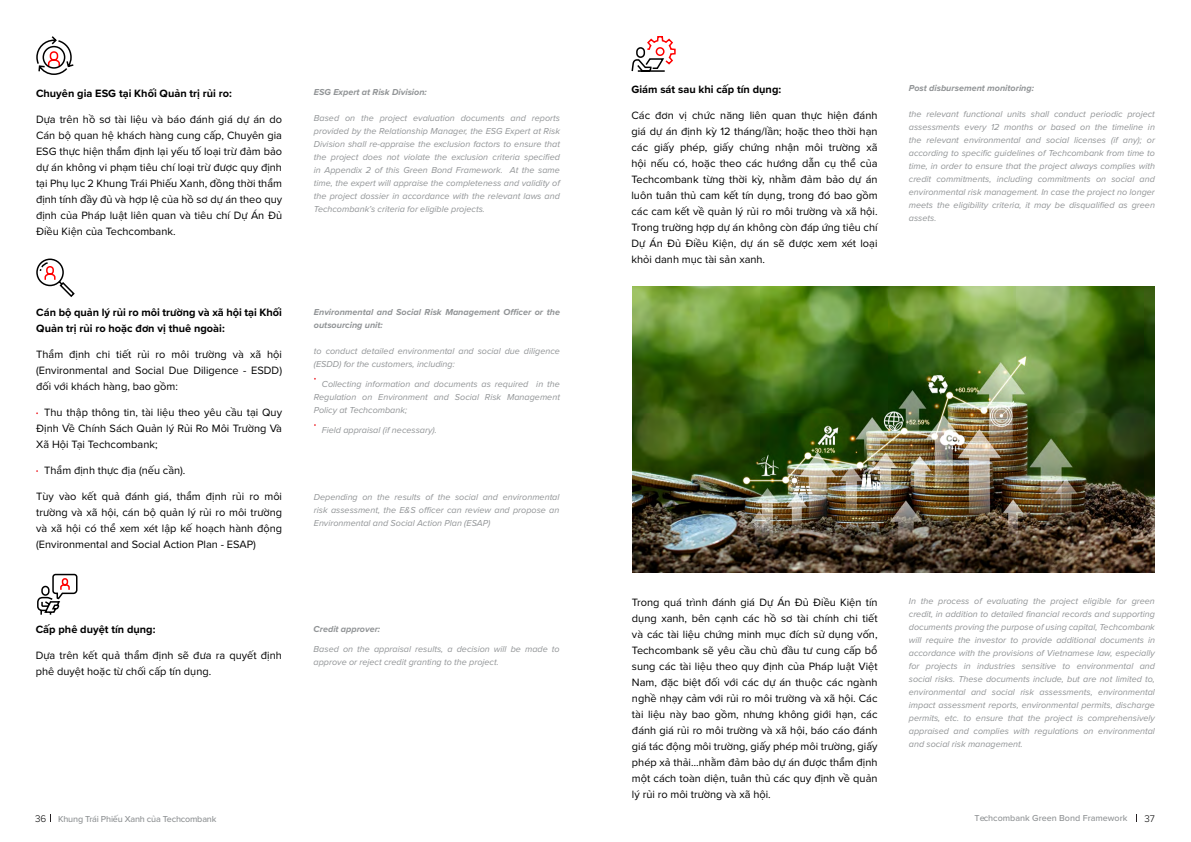
<style>
.page{position:relative;width:1191px;height:842px;background:#fff}
.page>*{position:absolute;margin:0;border:0;box-sizing:border-box;transform-origin:0 0}
.t1{font:11px/16px "Proxima Nova";color:#000;text-align:justify}
.t2{font:700 11px/16px "Proxima Nova";color:#000}
.t3{font:300 10px "Proxima Nova";color:#000}
.t4{font:italic 9px/13px "Proxima Nova";color:#919496;text-align:justify}
.t5{font:italic 700 9px/13px "Proxima Nova";color:#919496}
.t6{font:500 9px "Proxima Nova";letter-spacing:-.02em;color:#909395}
.t7{font:500 9px "Proxima Nova";color:#919496}
.s1{font-weight:300;font-size:10px;color:#000}
</style>
<div class="page">
<svg style="left:36px;top:36px;width:38px;height:39px"></svg>
<div style="left:43px;top:46px;width:22px;height:23px;border:2px solid #000;border-radius:50%"></div>
<svg style="left:36px;top:258px;width:39px;height:39px"></svg>
<svg style="left:37px;top:573px;width:41px;height:42px"></svg>
<svg style="left:631px;top:36px;width:45px;height:36px"></svg>
<img style="left:632px;top:286px;width:523px;height:287px">
<p class="t2" style="left:36px;top:85px;width:197px">Chuyên gia ESG tại Khối Quản trị rủi ro:</p>
<p class="t1" style="left:36px;top:111px;width:248px">Dựa trên hồ sơ tài liệu và báo đánh giá dự án do Cán bộ quan hệ khách hàng cung cấp, Chuyên gia ESG thực hiện thẩm định lại yếu tố loại trừ đảm bảo dự án không vi phạm tiêu chí loại trừ được quy định tại Phụ lục 2 Khung Trái Phiếu Xanh, đồng thời thẩm định tính đầy đủ và hợp lệ của hồ sơ dự án theo quy định của Pháp luật liên quan và tiêu chí Dự Án Đủ Điều Kiện của Techcombank.</p>
<p class="t2" style="left:36px;top:304px;width:247px">Cán bộ quản lý rủi ro môi trường và xã hội tại Khối<br>Quản trị rủi ro hoặc đơn vị thuê ngoài:</p>
<p class="t1" style="left:36px;top:346px;width:247px">Thẩm định chi tiết rủi ro môi trường và xã hội (Environmental and Social Due Diligence - ESDD) đối với khách hàng, bao gồm:</p>
<p class="t1" style="left:36px;top:404px;width:247px;text-indent:8px">Thu thập thông tin, tài liệu theo yêu cầu tại Quy Định Về Chính Sách Quản lý Rủi Ro Môi Trường Và Xã Hội Tại Techcombank;</p>
<p class="t1" style="left:44px;top:462px;width:143px">Thẩm định thực địa (nếu cần).</p>
<p class="t1" style="left:36px;top:488px;width:247px">Tùy vào kết quả đánh giá, thẩm định rủi ro môi trường và xã hội, cán bộ quản lý rủi ro môi trường và xã hội có thể xem xét lập kế hoạch hành động (Environmental and Social Action Plan - ESAP)</p>
<p class="t2" style="left:36px;top:621px;width:121px">Cấp phê duyệt tín dụng:</p>
<p class="t1" style="left:36px;top:647px;width:247px">Dựa trên kết quả thẩm định sẽ đưa ra quyết định phê duyệt hoặc từ chối cấp tín dụng.</p>
<p class="t5" style="left:314px;top:86px;width:115px">ESG Expert at Risk Division:</p>
<p class="t4" style="left:314px;top:111px;width:247px">Based on the project evaluation documents and reports provided by the Relationship Manager, the ESG Expert at Risk Division shall re-appraise the exclusion factors to ensure that the project does not violate the exclusion criteria specified in Appendix 2 of this Green Bond Framework. At the same time, the expert will appraise the completeness and validity of the project dossier in accordance with the relevant laws and Techcombank’s criteria for eligible projects.</p>
<p class="t5" style="left:314px;top:305px;width:247px">Environmental and Social Risk Management Officer or the outsourcing unit:</p>
<p class="t4" style="left:314px;top:344px;width:247px">to conduct detailed environmental and social due diligence (ESDD) for the customers, including:</p>
<p class="t4" style="left:314px;top:377px;width:247px;text-indent:8px">Collecting information and documents as required in the Regulation on Environment and Social Risk Management Policy at Techcombank;</p>
<p class="t4" style="left:322px;top:423px;width:116px">Field appraisal (if necessary).</p>
<p class="t4" style="left:314px;top:490px;width:247px">Depending on the results of the social and environmental risk assessment, the E&amp;S officer can review and propose an Environmental and Social Action Plan (ESAP)</p>
<p class="t5" style="left:314px;top:622px;width:68px">Credit approver:</p>
<p class="t4" style="left:314px;top:642px;width:247px">Based on the appraisal results, a decision will be made to approve or reject credit granting to the project.</p>
<p class="t2" style="left:631px;top:81px;width:151px">Giám sát sau khi cấp tín dụng:</p>
<p class="t1" style="left:631px;top:107px;width:248px">Các đơn vị chức năng liên quan thực hiện đánh giá dự án định kỳ 12 tháng/lần; hoặc theo thời hạn các giấy phép, giấy chứng nhận môi trường xã hội nếu có, hoặc theo các hướng dẫn cụ thể của Techcombank từng thời kỳ, nhằm đảm bảo dự án luôn tuân thủ cam kết tín dụng, trong đó bao gồm các cam kết về quản lý rủi ro môi trường và xã hội.<br>Trong trường hợp dự án không còn đáp ứng tiêu chí Dự Án Đủ Điều Kiện, dự án sẽ được xem xét loại khỏi danh mục tài sản xanh.</p>
<p class="t5" style="left:909px;top:82px;width:127px">Post disbursement monitoring:</p>
<p class="t4" style="left:909px;top:107px;width:247px">the relevant functional units shall conduct periodic project assessments every 12 months or based on the timeline in the relevant environmental and social licenses (if any); or according to specific guidelines of Techcombank from time to time, in order to ensure that the project always complies with credit commitments, including commitments on social and environmental risk management. In case the project no longer meets the eligibility criteria, it may be disqualified as green assets.</p>
<p class="t1" style="left:632px;top:594px;width:247px">Trong quá trình đánh giá Dự Án Đủ Điều Kiện tín dụng xanh, bên cạnh các hồ sơ tài chính chi tiết và các tài liệu chứng minh mục đích sử dụng vốn, Techcombank sẽ yêu cầu chủ đầu tư cung cấp bổ sung các tài liệu theo quy định của Pháp luật Việt Nam, đặc biệt đối với các dự án thuộc các ngành nghề nhạy cảm với rủi ro môi trường và xã hội. Các tài liệu này bao gồm, nhưng không giới hạn, các đánh giá rủi ro môi trường và xã hội, báo cáo đánh giá tác động môi trường, giấy phép môi trường, giấy phép xả thải…nhằm đảm bảo dự án được thẩm định một cách toàn diện, tuân thủ các quy định về quản lý rủi ro môi trường và xã hội.</p>
<p class="t4" style="left:909px;top:594px;width:248px">In the process of evaluating the project eligible for green credit, in addition to detailed financial records and supporting documents proving the purpose of using capital, Techcombank will require the investor to provide additional documents in accordance with the provisions of Vietnamese law, especially for projects in industries sensitive to environmental and social risks. These documents include, but are not limited to, environmental and social risk assessments, environmental impact assessment reports, environmental permits, discharge permits, etc. to ensure that the project is comprehensively appraised and complies with regulations on environmental and social risk management.</p>
<p class="t6" style="left:35px;top:812px;width:183px"><span class="s1">36</span> Khung Trái Phiếu Xanh của Techcombank</p>
<p class="t7" style="left:974px;top:811px;width:154px">Techcombank Green Bond Framework</p>
<p class="t3" style="left:1144px;top:811px;width:12px">37</p>
</div>
